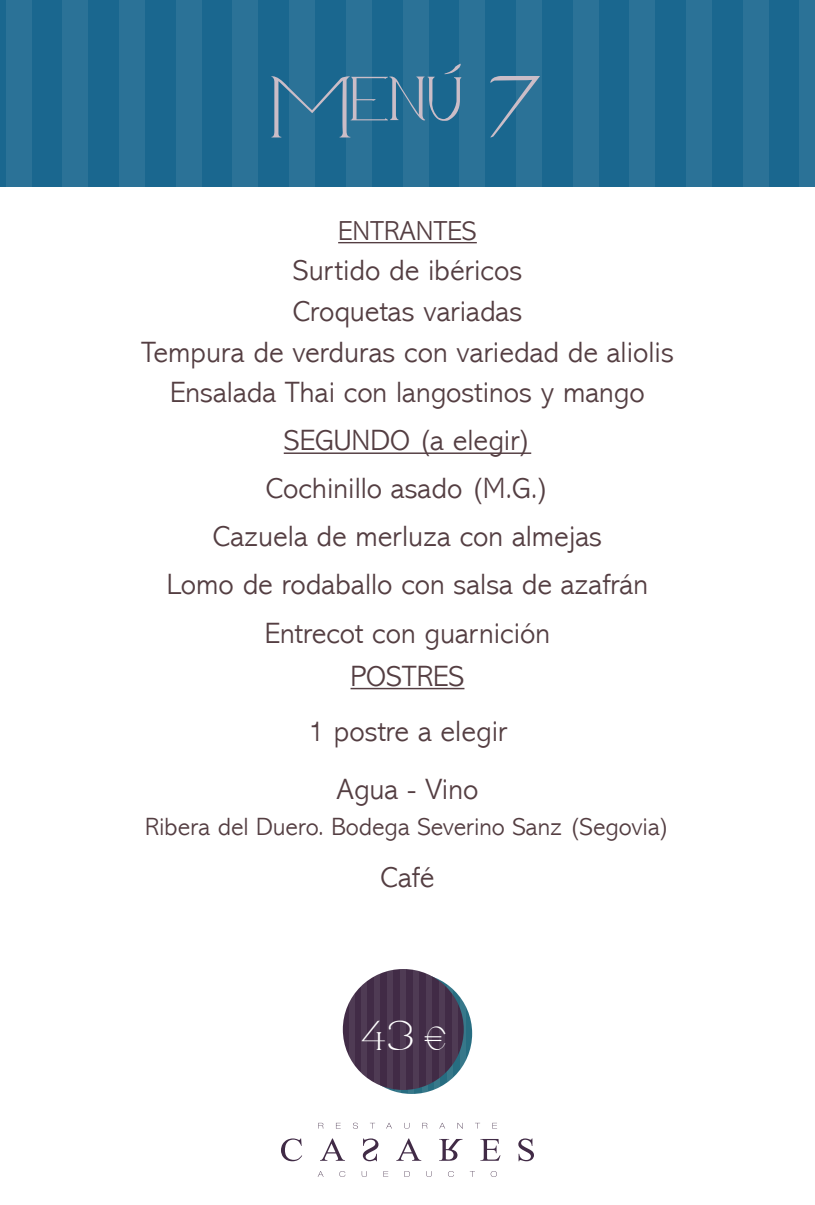
<style>
.page{position:relative;width:815px;height:1205px;background:#fff}
.page>*{position:absolute;margin:0;border:0;box-sizing:border-box;transform-origin:0 0}
.LADILLO{font:87.5px "Avanti Serif Regular";color:#cbbdc7}
.LADILLO-2{font:42px "Avanti Serif Regular";color:#fff}
.LADILLO-3{font:33.75px "Avanti Serif Regular";color:#fff}
.VIANDAS{font:300 29.5px "Abadi MT Std";color:#543e42}
.VIANDAS-2{font:300 27.5px "Abadi MT Std";color:#543e42}
.t1{font:300 25px "Abadi MT Std";color:#543e42}
</style>
<div class="page">
<div style="left:0;top:0;width:815px;height:187px;background:#1a678f"></div>
<div style="left:6px;top:0;width:26px;height:187px;background:#2b7297"></div>
<div style="left:62px;top:0;width:26px;height:187px;background:#2b7297"></div>
<div style="left:119px;top:0;width:26px;height:187px;background:#2b7297"></div>
<div style="left:176px;top:0;width:26px;height:187px;background:#2b7297"></div>
<div style="left:233px;top:0;width:25px;height:187px;background:#2b7297"></div>
<svg style="left:289px;top:0;width:26px;height:1162px"></svg>
<svg style="left:346px;top:0;width:26px;height:1162px"></svg>
<svg style="left:403px;top:0;width:25px;height:1161px"></svg>
<svg style="left:459px;top:0;width:26px;height:1129px"></svg>
<svg style="left:516px;top:0;width:26px;height:1162px"></svg>
<div style="left:573px;top:0;width:26px;height:187px;background:#2b7297"></div>
<div style="left:629px;top:0;width:26px;height:187px;background:#2b7297"></div>
<div style="left:686px;top:0;width:26px;height:187px;background:#2b7297"></div>
<div style="left:743px;top:0;width:26px;height:187px;background:#2b7297"></div>
<div style="left:799px;top:0;width:16px;height:187px;background:#2b7297"></div>
<svg style="left:281px;top:1138px;width:21px;height:23px"></svg>
<svg style="left:320px;top:1138px;width:25px;height:23px"></svg>
<svg style="left:363px;top:1138px;width:15px;height:23px"></svg>
<svg style="left:396px;top:1138px;width:25px;height:23px"></svg>
<svg style="left:439px;top:1139px;width:24px;height:22px"></svg>
<svg style="left:480px;top:1139px;width:21px;height:22px"></svg>
<svg style="left:518px;top:1138px;width:16px;height:23px"></svg>
<svg style="left:318px;top:1122px;width:179px;height:6px"></svg>
<svg style="left:318px;top:1171px;width:179px;height:6px"></svg>
<div style="left:351px;top:973px;width:121px;height:121px;background:#276d81;border-radius:50%"></div>
<svg style="left:422px;top:1086px;width:6px;height:8px"></svg>
<svg style="left:434px;top:977px;width:5px;height:113px"></svg>
<svg style="left:447px;top:984px;width:5px;height:99px"></svg>
<svg style="left:460px;top:973px;width:6px;height:121px"></svg>
<div style="left:357px;top:973px;width:6px;height:121px;background:#fff"></div>
<div style="left:370px;top:973px;width:6px;height:121px;background:#fff"></div>
<svg style="left:395px;top:1089px;width:6px;height:4px"></svg>
<svg style="left:408px;top:1089px;width:6px;height:5px"></svg>
<div style="left:343px;top:969px;width:121px;height:121px;background:#412b46;border-radius:50%"></div>
<div style="left:413px;top:969px;width:6px;height:121px;background:#4f3b54"></div>
<svg style="left:426px;top:969px;width:6px;height:121px"></svg>
<svg style="left:439px;top:979px;width:6px;height:109px"></svg>
<svg style="left:452px;top:988px;width:5px;height:91px"></svg>
<svg style="left:349px;top:969px;width:6px;height:121px"></svg>
<svg style="left:362px;top:969px;width:5px;height:121px"></svg>
<svg style="left:374px;top:973px;width:6px;height:113px"></svg>
<div style="left:387px;top:969px;width:6px;height:121px;background:#4f3b54"></div>
<div style="left:400px;top:969px;width:6px;height:121px;background:#4f3b54"></div>
<hr style="left:338px;top:242px;width:139px;height:1px;background:#543e42">
<hr style="left:284px;top:452px;width:247px;height:2px;background:#543e42">
<hr style="left:351px;top:688px;width:113px;height:1px;background:#543e42">
<p class="LADILLO" style="left:271px;top:63px;width:273px">Menú 7</p>
<p class="VIANDAS-2" style="left:338px;top:216px;width:140px">ENTRANTES</p>
<p class="VIANDAS" style="left:293px;top:255px;width:231px">Surtido de ibéricos</p>
<p class="VIANDAS" style="left:293px;top:295px;width:231px">Croquetas variadas</p>
<p class="VIANDAS" style="left:141px;top:336px;width:534px">Tempura de verduras con variedad de aliolis</p>
<p class="VIANDAS" style="left:170px;top:376px;width:476px">Ensalada Thai con langostinos y mango</p>
<p class="VIANDAS" style="left:284px;top:424px;width:249px">SEGUNDO (a elegir)</p>
<p class="VIANDAS" style="left:266px;top:472px;width:285px">Cochinillo asado (M.G.)</p>
<p class="VIANDAS" style="left:213px;top:520px;width:391px">Cazuela de merluza con almejas</p>
<p class="VIANDAS" style="left:167px;top:569px;width:483px">Lomo de rodaballo con salsa de azafrán</p>
<p class="VIANDAS" style="left:265px;top:617px;width:287px">Entrecot con guarnición</p>
<p class="VIANDAS" style="left:351px;top:660px;width:115px">POSTRES</p>
<p class="VIANDAS" style="left:308px;top:715px;width:201px">1 postre a elegir</p>
<p class="VIANDAS" style="left:337px;top:773px;width:143px">Agua - Vino</p>
<p class="t1" style="left:145px;top:813px;width:526px">Ribera del Duero. Bodega Severino Sanz (Segovia)</p>
<p class="VIANDAS" style="left:381px;top:861px;width:55px">Café</p>
<p class="LADILLO-2" style="left:360px;top:1014px;width:56px">43</p>
<p class="LADILLO-3" style="left:425px;top:1021px;width:24px">€</p>
<p class="LADILLO-2" style="left:359px;top:1014px;width:57px">25</p>
</div>
